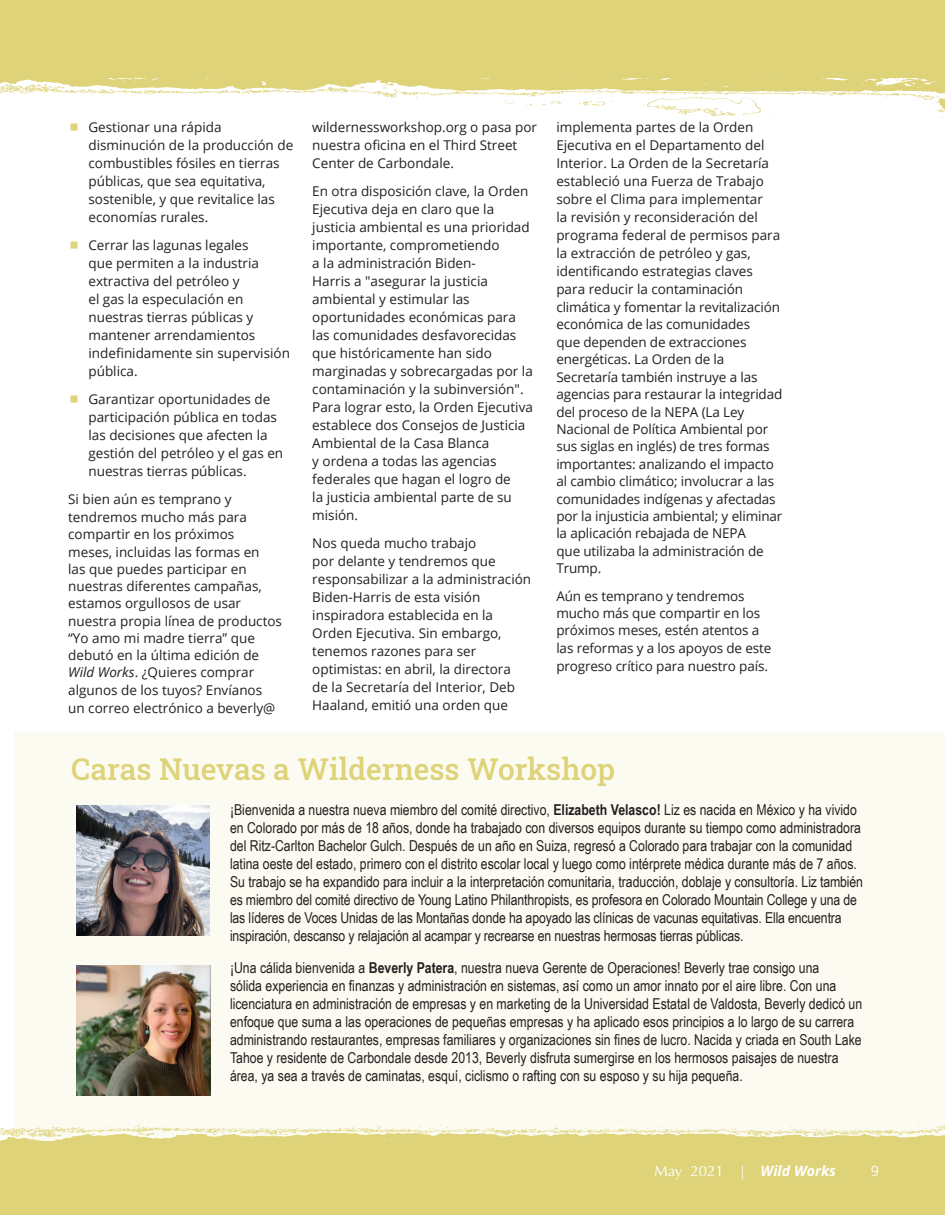
<style>
.page{position:relative;width:945px;height:1215px;background:#fff}
.page>*{position:absolute;margin:0;border:0;box-sizing:border-box;transform-origin:0 0}
.t1{font:30px "Roboto Slab";color:#ded379}
.t2{font:15px/18px "Arial Narrow";color:#231f20}
.t3{font:italic 700 14.25px "Open Sans";color:#fff}
.t4{font:14.25px "Open Sans";color:#fff}
.t5{font:13.5px/18px "Open Sans";color:#231f20}
.s1{font-style:italic}
.s2{font-weight:700}
.s3{font-family:"Optima LT";font-weight:400;font-style:normal;font-size:15px}
.s4{font-family:"Optima LT";font-weight:400;font-style:normal}
</style>
<div class="page">
<div style="left:14px;top:733px;width:931px;height:482px;background:#fcfbf2"></div>
<div style="left:0;top:0;width:945px;height:78px;background:#ded379"></div>
<img style="left:0;top:78px;width:945px;height:41px">
<div style="left:0;top:1142px;width:945px;height:73px;background:#ded379"></div>
<img style="left:0;top:1092px;width:945px;height:50px">
<img style="left:76px;top:966px;width:134px;height:129px">
<img style="left:76px;top:806px;width:134px;height:129px">
<p class="t5" style="left:88px;top:118px;width:206px">Gestionar una rápida disminución de la producción de combustibles fósiles en tierras públicas, que sea equitativa, sostenible, y que revitalice las economías rurales.</p>
<p class="t5" style="left:88px;top:236px;width:203px">Cerrar las lagunas legales<br>que permiten a la industria extractiva del petróleo y<br>el gas la especulación en nuestras tierras públicas y mantener arrendamientos indefinidamente sin supervisión pública.</p>
<p class="t5" style="left:88px;top:390px;width:196px">Garantizar oportunidades de participación pública en todas las decisiones que afecten la gestión del petróleo y el gas en nuestras tierras públicas.</p>
<p class="t5" style="left:68px;top:490px;width:215px;line-height:17.4px">Si bien aún es temprano y tendremos mucho más para compartir en los próximos<br>meses, incluidas las formas en<br>las que puedes participar en nuestras diferentes campañas, estamos orgullosos de usar nuestra propia línea de productos “Yo amo mi madre tierra” que debutó en la última edición de<br><span class="s1">Wild Works</span>. ¿Quieres comprar algunos de los tuyos? Envíanos un correo electrónico a beverly@</p>
<p class="t5" style="left:312px;top:118px;width:226px">wildernessworkshop.org o pasa por nuestra oficina en el Third Street<br>Center de Carbondale.</p>
<p class="t5" style="left:312px;top:182px;width:222px">En otra disposición clave, la Orden<br>Ejecutiva deja en claro que la justicia ambiental es una prioridad importante, comprometiendo<br>a la administración Biden-<br>Harris a "asegurar la justicia ambiental y estimular las oportunidades económicas para las comunidades desfavorecidas que históricamente han sido marginadas y sobrecargadas por la contaminación y la subinversión".<br>Para lograr esto, la Orden Ejecutiva establece dos Consejos de Justicia<br>Ambiental de la Casa Blanca<br>y ordena a todas las agencias federales que hagan el logro de<br>la justicia ambiental parte de su misión.</p>
<p class="t5" style="left:312px;top:534px;width:220px">Nos queda mucho trabajo<br>por delante y tendremos que responsabilizar a la administración<br>Biden-Harris de esta visión inspiradora establecida en la<br>Orden Ejecutiva. Sin embargo, tenemos razones para ser optimistas: en abril, la directora<br>de la Secretaría del Interior, Deb<br>Haaland, emitió una orden que</p>
<p class="t5" style="left:556px;top:118px;width:228px">implementa partes de la Orden<br>Ejecutiva en el Departamento del<br>Interior. La Orden de la Secretaría estableció una Fuerza de Trabajo sobre el Clima para implementar<br>la revisión y reconsideración del programa federal de permisos para la extracción de petróleo y gas, identificando estrategias claves para reducir la contaminación climática y fomentar la revitalización económica de las comunidades<br>que dependen de extracciones energéticas. La Orden de la<br>Secretaría también instruye a las agencias para restaurar la integridad del proceso de la NEPA (La Ley<br>Nacional de Política Ambiental por sus siglas en inglés) de tres formas importantes: analizando el impacto al cambio climático; involucrar a las comunidades indígenas y afectadas por la injusticia ambiental; y eliminar la aplicación rebajada de NEPA<br>que utilizaba la administración de<br>Trump.</p>
<p class="t5" style="left:556px;top:586px;width:217px">Aún es temprano y tendremos mucho más que compartir en los próximos meses, estén atentos a las reformas y a los apoyos de este progreso crítico para nuestro país.</p>
<h1 class="t1" style="left:71px;top:748px;width:545px">Caras Nuevas a Wilderness Workshop</h1>
<p class="t2" style="left:230px;top:801px;width:635px">¡Bienvenida a nuestra nueva miembro del comité directivo, <span class="s2">Elizabeth Velasco!</span> Liz es nacida en México y ha vivido en Colorado por más de 18 años, donde ha trabajado con diversos equipos durante su tiempo como administradora del Ritz-Carlton Bachelor Gulch. Después de un año en Suiza, regresó a Colorado para trabajar con la comunidad latina oeste del estado, primero con el distrito escolar local y luego como intérprete médica durante más de 7 años.<br>Su trabajo se ha expandido para incluir a la interpretación comunitaria, traducción, doblaje y consultoría. Liz también es miembro del comité directivo de Young Latino Philanthropists, es profesora en Colorado Mountain College y una de las líderes de Voces Unidas de las Montañas donde ha apoyado las clínicas de vacunas equitativas. Ella encuentra inspiración, descanso y relajación al acampar y recrearse en nuestras hermosas tierras públicas.</p>
<p class="t2" style="left:230px;top:958px;width:634px">¡Una cálida bienvenida a <span class="s2">Beverly Patera</span>, nuestra nueva Gerente de Operaciones! Beverly trae consigo una<br>sólida experiencia en finanzas y administración en sistemas, así como un amor innato por el aire libre. Con una licenciatura en administración de empresas y en marketing de la Universidad Estatal de Valdosta, Beverly dedicó un enfoque que suma a las operaciones de pequeñas empresas y ha aplicado esos principios a lo largo de su carrera administrando restaurantes, empresas familiares y organizaciones sin fines de lucro. Nacida y criada en South Lake Tahoe y residente de Carbondale desde 2013, Beverly disfruta sumergirse en los hermosos paisajes de nuestra área, ya sea a través de caminatas, esquí, ciclismo o rafting con su esposo y su hija pequeña.</p>
<p class="t3" style="left:654px;top:1161px;width:183px"><span class="s3">May 2021</span> <span class="s4">|</span> Wild Works</p>
<p class="t4" style="left:871px;top:1161px;width:10px">9</p>
</div>
